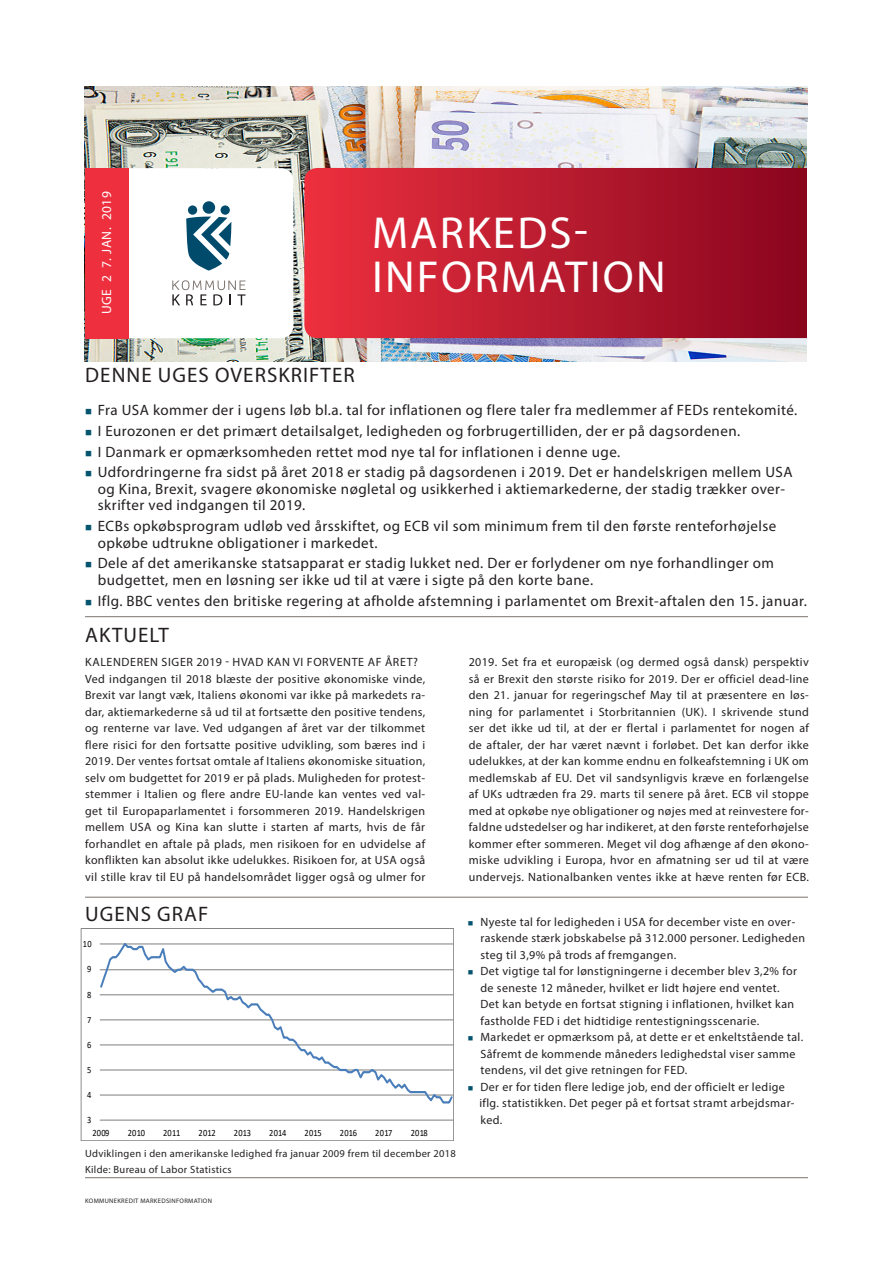
<style>
.page{position:relative;width:893px;height:1263px;background:#fff}
.page>*{position:absolute;margin:0;border:0;box-sizing:border-box;transform-origin:0 0}
.Markedsinfo_-_TITEL{font:45px "Myriad Pro";letter-spacing:.05em;color:#fff}
.Overskrift{font:21px "Myriad Pro";letter-spacing:.05em;color:#231f20}
.t1{font:15px/16.5px "Myriad Pro";letter-spacing:.03em;color:#231f20}
.Udgivelse{font:13.5px "Myriad Pro";letter-spacing:.05em;color:#fff}
.Mellemrubrik{font:12px/16.5px "Myriad Pro";letter-spacing:.03em;color:#231f20}
.Mellemrubrik-2{font:12px "Myriad Pro";letter-spacing:.05em;color:#231f20}
.Billed_tabel_brød_te{font:10.5px "Myriad Pro";letter-spacing:.03em;color:#231f20}
.t2{font:9.6px "Calibri";letter-spacing:.03em;color:#000;scale:.88 1}
.t3{font:6.45px "Myriad Pro";letter-spacing:.05em;color:#231f20}
</style>
<div class="page">
<img style="left:85px;top:86px;width:723px;height:275px">
<hr style="left:85px;top:616px;width:723px;height:1px;background:#7b736d">
<hr style="left:85px;top:897px;width:723px;height:1px;background:#7b736d">
<hr style="left:85px;top:1177px;width:723px;height:1px;background:#7b736d">
<div style="left:104px;top:168px;width:189px;height:170px;background:#fff;border-radius:13px"></div>
<svg style="left:304px;top:168px;width:504px;height:170px;background:#ba1d31"></svg>
<div style="left:85px;top:168px;width:44px;height:170px;background:#ee2f3e"></div>
<svg style="left:172px;top:280px;width:73px;height:25px"></svg>
<div style="left:203px;top:201px;width:12px;height:13px;background:#004b6c;border-radius:50%"></div>
<div style="left:188px;top:205px;width:9px;height:10px;background:#004b6c;border-radius:50%"></div>
<div style="left:221px;top:205px;width:9px;height:10px;background:#004b6c;border-radius:50%"></div>
<svg style="left:186px;top:217px;width:45px;height:54px"></svg>
<hr style="left:100px;top:1095px;width:354px;height:1px;background:#868686">
<hr style="left:100px;top:1070px;width:354px;height:1px;background:#868686">
<hr style="left:100px;top:1044px;width:354px;height:1px;background:#868686">
<hr style="left:100px;top:1019px;width:354px;height:1px;background:#868686">
<hr style="left:100px;top:994px;width:354px;height:1px;background:#868686">
<hr style="left:100px;top:969px;width:354px;height:1px;background:#868686">
<hr style="left:100px;top:943px;width:354px;height:1px;background:#868686">
<hr style="left:100px;top:1120px;width:354px;height:1px;background:#868686">
<svg style="left:100px;top:943px;width:351px;height:161px"></svg>
<div style="left:81px;top:928px;width:372px;height:212px;border:1px solid #868686"></div>
<p class="Udgivelse" style="left:98px;top:314px;width:124px;rotate:-90deg">UGE 2 7. JAN. 2019</p>
<p class="Markedsinfo_-_TITEL" style="left:372px;top:205px;width:217px">MARKEDS-</p>
<p class="Markedsinfo_-_TITEL" style="left:372px;top:249px;width:295px">INFORMATION</p>
<p class="Overskrift" style="left:85px;top:362px;width:271px">DENNE UGES OVERSKRIFTER</p>
<p class="t1" style="left:98px;top:401px;width:701px">Fra USA kommer der i ugens løb bl.a. tal for inflationen og flere taler fra medlemmer af FEDs rentekomité.</p>
<p class="t1" style="left:98px;top:422px;width:644px">I Eurozonen er det primært detailsalget, ledigheden og forbrugertilliden, der er på dagsordenen.</p>
<p class="t1" style="left:98px;top:443px;width:524px">I Danmark er opmærksomheden rettet mod nye tal for inflationen i denne uge.</p>
<p class="t1" style="left:98px;top:464px;width:696px">Udfordringerne fra sidst på året 2018 er stadig på dagsordenen i 2019. Det er handelskrigen mellem USA og Kina, Brexit, svagere økonomiske nøgletal og usikkerhed i aktiemarkederne, der stadig trækker over&shy;skrifter ved indgangen til 2019.</p>
<p class="t1" style="left:98px;top:517px;width:680px">ECBs opkøbsprogram udløb ved årsskiftet, og ECB vil som minimum frem til den første renteforhøjelse opkøbe udtrukne obligationer i markedet.</p>
<p class="t1" style="left:98px;top:555px;width:678px">Dele af det amerikanske statsapparat er stadig lukket ned. Der er forlydener om nye forhandlinger om budgettet, men en løsning ser ikke ud til at være i sigte på den korte bane.</p>
<p class="t1" style="left:98px;top:592px;width:710px">Iflg. BBC ventes den britiske regering at afholde afstemning i parlamentet om Brexit-aftalen den 15. januar.</p>
<p class="Overskrift" style="left:85px;top:622px;width:85px">AKTUELT</p>
<p class="Mellemrubrik-2" style="left:85px;top:655px;width:334px">KALENDEREN SIGER 2019 - HVAD KAN VI FORVENTE AF ÅRET?</p>
<p class="Mellemrubrik" style="left:85px;top:670px;width:342px;text-align:justify">Ved indgangen til 2018 blæste der positive økonomiske vinde, Brexit var langt væk, Italiens økonomi var ikke på markedets ra&shy;dar, aktiemarkederne så ud til at fortsætte den positive tendens, og renterne var lave. Ved udgangen af året var der tilkommet flere risici for den fortsatte positive udvikling, som bæres ind i 2019. Der ventes fortsat omtale af Italiens økonomiske situation, selv om budgettet for 2019 er på plads. Muligheden for protest&shy;stemmer i Italien og flere andre EU-lande kan ventes ved val&shy;get til Europaparlamentet i forsommeren 2019. Handelskrigen mellem USA og Kina kan slutte i starten af marts, hvis de får forhandlet en aftale på plads, men risikoen for en udvidelse af konflikten kan absolut ikke udelukkes. Risikoen for, at USA også vil stille krav til EU på handelsområdet ligger også og ulmer for</p>
<p class="Overskrift" style="left:85px;top:901px;width:125px">UGENS GRAF</p>
<p class="t2" style="left:83px;top:937px;width:11px">10</p>
<p class="t2" style="left:87px;top:962px;width:6px">9</p>
<p class="t2" style="left:87px;top:988px;width:6px">8</p>
<p class="t2" style="left:87px;top:1013px;width:6px">7</p>
<p class="t2" style="left:87px;top:1038px;width:6px">6</p>
<p class="t2" style="left:87px;top:1063px;width:6px">5</p>
<p class="t2" style="left:87px;top:1088px;width:6px">4</p>
<p class="t2" style="left:87px;top:1113px;width:6px">3</p>
<p class="t2" style="left:92px;top:1126px;width:21px">2009</p>
<p class="t2" style="left:128px;top:1126px;width:21px">2010</p>
<p class="t2" style="left:163px;top:1126px;width:21px">2011</p>
<p class="t2" style="left:198px;top:1126px;width:21px">2012</p>
<p class="t2" style="left:234px;top:1126px;width:21px">2013</p>
<p class="t2" style="left:269px;top:1126px;width:21px">2014</p>
<p class="t2" style="left:305px;top:1126px;width:21px">2015</p>
<p class="t2" style="left:340px;top:1126px;width:21px">2016</p>
<p class="t2" style="left:375px;top:1126px;width:21px">2017</p>
<p class="t2" style="left:411px;top:1126px;width:21px">2018</p>
<p class="Billed_tabel_brød_te" style="left:85px;top:1147px;width:372px">Udviklingen i den amerikanske ledighed fra januar 2009 frem til december 2018</p>
<p class="Billed_tabel_brød_te" style="left:85px;top:1163px;width:148px">Kilde: Bureau of Labor Statistics</p>
<p class="t3" style="left:85px;top:1197px;width:128px">KOMMUNEKREDIT MARKEDSINFORMATION</p>
<p class="Mellemrubrik" style="left:469px;top:654px;width:342px;text-align:justify">2019. Set fra et europæisk (og dermed også dansk) perspektiv så er Brexit den største risiko for 2019. Der er officiel dead-line den 21. januar for regeringschef May til at præsentere en løs&shy;ning for parlamentet i Storbritannien (UK). I skrivende stund ser det ikke ud til, at der er flertal i parlamentet for nogen af de aftaler, der har været nævnt i forløbet. Det kan derfor ikke udelukkes, at der kan komme endnu en folkeafstemning i UK om medlemskab af EU. Det vil sandsynligvis kræve en forlængelse af UKs udtræden fra 29. marts til senere på året. ECB vil stoppe med at opkøbe nye obligationer og nøjes med at reinvestere for&shy;faldne udstedelser og har indikeret, at den første renteforhøjelse kommer efter sommeren. Meget vil dog afhænge af den økono&shy;miske udvikling i Europa, hvor en afmatning ser ud til at være undervejs. Nationalbanken ventes ikke at hæve renten før ECB.</p>
<p class="Mellemrubrik" style="left:480px;top:913px;width:326px">Nyeste tal for ledigheden i USA for december viste en over&shy;raskende stærk jobskabelse på 312.000 personer. Ledigheden steg til 3,9% på trods af fremgangen.</p>
<p class="Mellemrubrik" style="left:480px;top:962px;width:318px">Det vigtige tal for lønstigningerne i december blev 3,2% for de seneste 12 måneder, hvilket er lidt højere end ventet.<br>Det kan betyde en fortsat stigning i inflationen, hvilket kan fastholde FED i det hidtidige rentestigningsscenarie.</p>
<p class="Mellemrubrik" style="left:480px;top:1028px;width:324px">Markedet er opmærksom på, at dette er et enkeltstående tal.<br>Såfremt de kommende måneders ledighedstal viser samme tendens, vil det give retningen for FED.</p>
<p class="Mellemrubrik" style="left:479px;top:1078px;width:317px">Der er for tiden flere ledige job, end der officielt er ledige iflg. statistikken. Det peger på et fortsat stramt arbejdsmar&shy;ked.</p>
</div>
